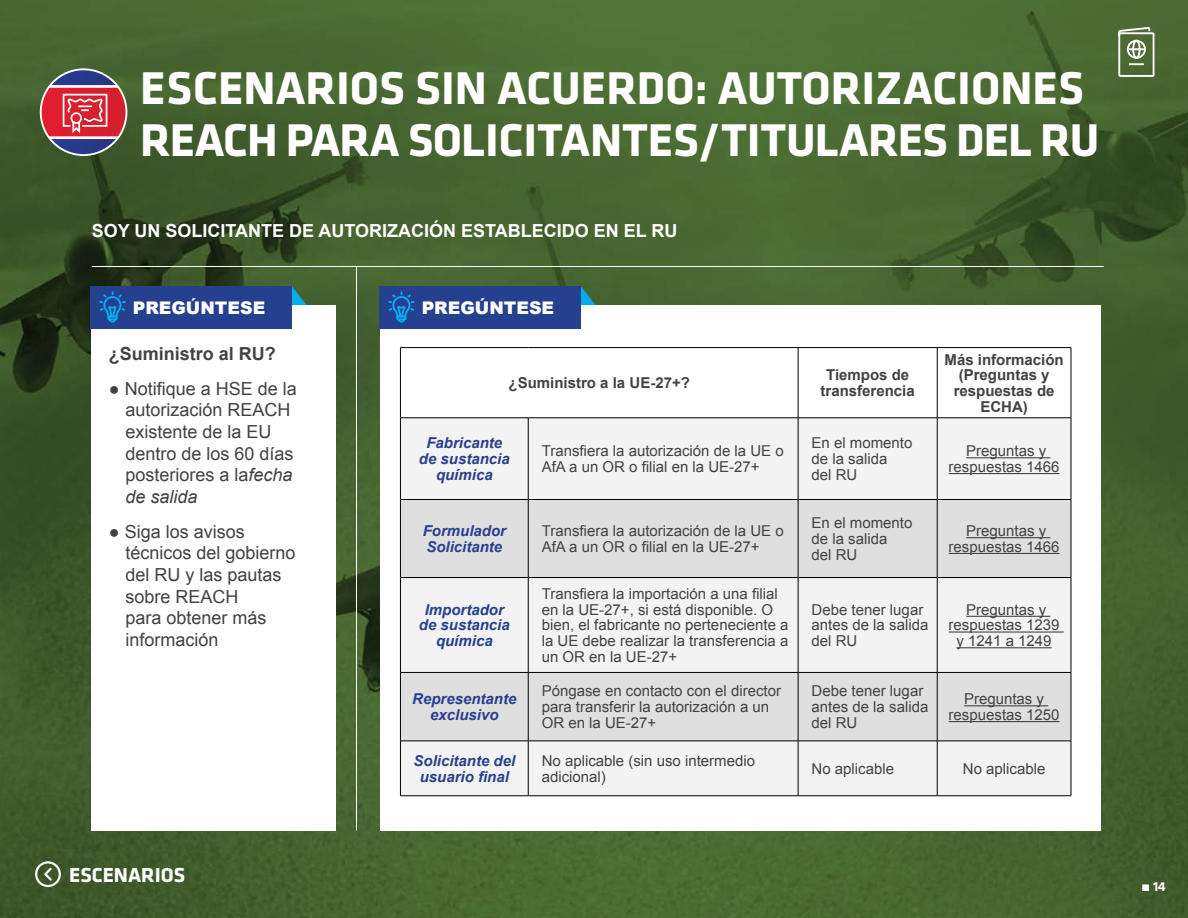
<style>
.page{position:relative;width:1188px;height:918px;background:#fff}
.page>*{position:absolute;margin:0;border:0;box-sizing:border-box;transform-origin:0 0}
.Body_Copy{font:700 47.55px/52.2px "Klavika";color:#fff}
.Body_Copy-2{font:700 21px "Klavika";color:#fff}
.Body_Copy-3{font:18px/21.6px "Arial";color:#424242}
.Body_Copy-4{font:700 18px "Arial";color:#fff}
.Body_Copy-5{font:700 18px "Arial";color:#424242}
.Body_Copy-6{font:900 17.4px "Arial";color:#fff}
.Body_Copy-7{font:15px/15.8px "Arial";color:#424242}
.Body_Copy-8{font:italic 700 15px/15.8px "Arial";color:#25408f;text-align:center}
.Body_Copy-9{font:700 15px/15.8px "Arial";color:#424242;text-align:center}
.t1{font:700 13.5px "Klavika";color:#fff}
.s1{font-style:italic}
</style>
<div class="page">
<img style="left:0;top:0;width:1188px;height:918px">
<svg style="left:41px;top:69px;width:85px;height:86px"></svg>
<svg style="left:41px;top:85px;width:85px;height:54px;background:#db545d"></svg>
<div style="left:40px;top:68px;width:87px;height:88px;border:2px solid #fff;border-radius:50%"></div>
<hr style="left:356px;top:267px;width:1px;height:564px;background:#fff">
<hr style="left:92px;top:266px;width:1012px;height:1px;background:#fff">
<svg style="left:292px;top:286px;width:26px;height:19px"></svg>
<svg style="left:580px;top:286px;width:27px;height:19px"></svg>
<div style="left:92px;top:305px;width:244px;height:525px;background:#fff"></div>
<div style="left:90px;top:286px;width:202px;height:42px;background:#25408f"></div>
<svg style="left:99px;top:291px;width:27px;height:32px"></svg>
<div style="left:380px;top:305px;width:721px;height:525px;background:#fff"></div>
<div style="left:379px;top:286px;width:201px;height:42px;background:#25408f"></div>
<svg style="left:388px;top:291px;width:27px;height:32px"></svg>
<div style="left:401px;top:419px;width:670px;height:377px;background:#f3f3f3"></div>
<svg style="left:401px;top:500px;width:670px;height:241px;fill:#dfdfdf"></svg>
<hr style="left:400px;top:347px;width:128px;height:1px;background:#000">
<hr style="left:400px;top:348px;width:1px;height:70px;background:#000">
<hr style="left:528px;top:347px;width:270px;height:1px;background:#000">
<hr style="left:798px;top:347px;width:139px;height:1px;background:#000">
<hr style="left:798px;top:348px;width:1px;height:70px;background:#000">
<hr style="left:937px;top:347px;width:134px;height:1px;background:#000">
<hr style="left:937px;top:348px;width:1px;height:70px;background:#000">
<hr style="left:1071px;top:348px;width:1px;height:70px;background:#000">
<hr style="left:400px;top:418px;width:128px;height:1px;background:#000">
<hr style="left:400px;top:418px;width:1px;height:81px;background:#000">
<hr style="left:528px;top:418px;width:270px;height:1px;background:#000">
<hr style="left:528px;top:418px;width:1px;height:81px;background:#000">
<hr style="left:798px;top:418px;width:139px;height:1px;background:#000">
<hr style="left:798px;top:418px;width:1px;height:81px;background:#000">
<hr style="left:937px;top:418px;width:134px;height:1px;background:#000">
<hr style="left:937px;top:418px;width:1px;height:81px;background:#000">
<hr style="left:1071px;top:418px;width:1px;height:81px;background:#000">
<hr style="left:400px;top:499px;width:128px;height:1px;background:#000">
<hr style="left:400px;top:500px;width:1px;height:77px;background:#000">
<hr style="left:528px;top:499px;width:270px;height:1px;background:#000">
<hr style="left:528px;top:500px;width:1px;height:77px;background:#000">
<hr style="left:798px;top:499px;width:139px;height:1px;background:#000">
<hr style="left:798px;top:500px;width:1px;height:77px;background:#000">
<hr style="left:937px;top:499px;width:134px;height:1px;background:#000">
<hr style="left:937px;top:500px;width:1px;height:77px;background:#000">
<hr style="left:1071px;top:500px;width:1px;height:77px;background:#000">
<hr style="left:400px;top:577px;width:128px;height:1px;background:#000">
<hr style="left:400px;top:578px;width:1px;height:94px;background:#000">
<hr style="left:528px;top:577px;width:270px;height:1px;background:#000">
<hr style="left:528px;top:578px;width:1px;height:94px;background:#000">
<hr style="left:798px;top:577px;width:139px;height:1px;background:#000">
<hr style="left:798px;top:578px;width:1px;height:94px;background:#000">
<hr style="left:937px;top:577px;width:134px;height:1px;background:#000">
<hr style="left:937px;top:578px;width:1px;height:94px;background:#000">
<hr style="left:1071px;top:578px;width:1px;height:94px;background:#000">
<hr style="left:400px;top:672px;width:128px;height:1px;background:#000">
<hr style="left:400px;top:673px;width:1px;height:68px;background:#000">
<hr style="left:528px;top:672px;width:270px;height:1px;background:#000">
<hr style="left:528px;top:673px;width:1px;height:68px;background:#000">
<hr style="left:798px;top:672px;width:139px;height:1px;background:#000">
<hr style="left:798px;top:673px;width:1px;height:68px;background:#000">
<hr style="left:937px;top:672px;width:134px;height:1px;background:#000">
<hr style="left:937px;top:673px;width:1px;height:68px;background:#000">
<hr style="left:1071px;top:673px;width:1px;height:68px;background:#000">
<hr style="left:400px;top:741px;width:128px;height:1px;background:#000">
<hr style="left:400px;top:741px;width:1px;height:55px;background:#000">
<hr style="left:528px;top:741px;width:270px;height:1px;background:#000">
<hr style="left:528px;top:741px;width:1px;height:55px;background:#000">
<hr style="left:798px;top:741px;width:139px;height:1px;background:#000">
<hr style="left:798px;top:741px;width:1px;height:55px;background:#000">
<hr style="left:937px;top:741px;width:134px;height:1px;background:#000">
<hr style="left:937px;top:741px;width:1px;height:55px;background:#000">
<hr style="left:1071px;top:741px;width:1px;height:55px;background:#000">
<hr style="left:400px;top:796px;width:128px;height:1px;background:#000">
<hr style="left:528px;top:796px;width:270px;height:1px;background:#000">
<hr style="left:798px;top:796px;width:139px;height:1px;background:#000">
<hr style="left:937px;top:796px;width:134px;height:1px;background:#000">
<hr style="left:966px;top:457px;width:84px;height:1px;background:#424242">
<hr style="left:949px;top:473px;width:111px;height:1px;background:#424242">
<hr style="left:966px;top:537px;width:84px;height:1px;background:#424242">
<hr style="left:949px;top:553px;width:111px;height:1px;background:#424242">
<hr style="left:966px;top:616px;width:84px;height:1px;background:#424242">
<hr style="left:949px;top:631px;width:115px;height:2px;background:#424242">
<hr style="left:957px;top:647px;width:95px;height:1px;background:#424242">
<hr style="left:964px;top:705px;width:84px;height:1px;background:#424242">
<hr style="left:949px;top:721px;width:111px;height:1px;background:#424242">
<svg style="left:34px;top:861px;width:27px;height:26px"></svg>
<svg style="left:1117px;top:26px;width:38px;height:52px"></svg>
<p class="Body_Copy" style="left:140px;top:63px;width:961px">ESCENARIOS SIN ACUERDO: AUTORIZACIONES<br>REACH PARA SOLICITANTES/TITULARES DEL RU</p>
<p class="Body_Copy-4" style="left:92px;top:218px;width:587px">SOY UN SOLICITANTE DE AUTORIZACIÓN ESTABLECIDO EN EL RU</p>
<p class="Body_Copy-6" style="left:133px;top:295px;width:134px">PREGÚNTESE</p>
<p class="Body_Copy-6" style="left:422px;top:295px;width:134px">PREGÚNTESE</p>
<p class="Body_Copy-5" style="left:109px;top:341px;width:169px">¿Suministro al RU?</p>
<p class="Body_Copy-3" style="left:125px;top:378px;width:173px;text-indent:-16px">● Notifique a HSE de la autorización REACH existente de la EU dentro de los 60 días posteriores a la<span class="s1">fecha de salida</span></p>
<p class="Body_Copy-3" style="left:125px;top:521px;width:172px;text-indent:-16px">● Siga los avisos técnicos del gobierno del RU y las pautas sobre REACH<br>para obtener más información</p>
<p class="Body_Copy-2" style="left:69px;top:864px;width:118px">ESCENARIOS</p>
<p class="Body_Copy-9" style="left:509px;top:375px;width:183px">¿Suministro a la UE-27+?</p>
<p class="Body_Copy-9" style="left:821px;top:368px;width:96px">Tiempos de transferencia</p>
<p class="Body_Copy-9" style="left:945px;top:352px;width:121px">Más información</p>
<p class="Body_Copy-9" style="left:954px;top:368px;width:102px">(Preguntas y respuestas de<br>ECHA)</p>
<p class="Body_Copy-8" style="left:426px;top:436px;width:77px">Fabricante</p>
<p class="Body_Copy-8" style="left:419px;top:451px;width:92px">de sustancia química</p>
<p class="Body_Copy-7" style="left:542px;top:443px;width:244px">Transfiera la autorización de la UE o<br>AfA a un OR o filial en la UE-27+</p>
<p class="Body_Copy-7" style="left:812px;top:435px;width:102px">En el momento de la salida<br>del RU</p>
<p class="Body_Copy-7" style="left:949px;top:443px;width:112px;text-align:center">Preguntas y respuestas 1466</p>
<p class="Body_Copy-8" style="left:423px;top:523px;width:85px;text-align:left">Formulador<br>Solicitante</p>
<p class="Body_Copy-7" style="left:542px;top:523px;width:244px">Transfiera la autorización de la UE o<br>AfA a un OR o filial en la UE-27+</p>
<p class="Body_Copy-7" style="left:812px;top:515px;width:102px">En el momento de la salida<br>del RU</p>
<p class="Body_Copy-7" style="left:949px;top:523px;width:112px;text-align:center">Preguntas y respuestas 1466</p>
<p class="Body_Copy-8" style="left:425px;top:602px;width:81px">Importador</p>
<p class="Body_Copy-8" style="left:419px;top:618px;width:92px">de sustancia química</p>
<p class="Body_Copy-7" style="left:542px;top:586px;width:248px">Transfiera la importación a una filial en la UE-27+, si está disponible. O bien, el fabricante no perteneciente a la UE debe realizar la transferencia a un OR en la UE-27+</p>
<p class="Body_Copy-7" style="left:812px;top:602px;width:118px">Debe tener lugar antes de la salida del RU</p>
<p class="Body_Copy-7" style="left:949px;top:602px;width:112px;text-align:center">Preguntas y respuestas 1239 y 1241 a 1249</p>
<p class="Body_Copy-8" style="left:412px;top:692px;width:106px">Representante exclusivo</p>
<p class="Body_Copy-7" style="left:542px;top:683px;width:241px">Póngase en contacto con el director para transferir la autorización a un<br>OR en la UE-27+</p>
<p class="Body_Copy-7" style="left:812px;top:683px;width:118px">Debe tener lugar antes de la salida del RU</p>
<p class="Body_Copy-7" style="left:949px;top:691px;width:112px;text-align:center">Preguntas y respuestas 1250</p>
<p class="Body_Copy-8" style="left:413px;top:753px;width:103px">Solicitante del usuario final</p>
<p class="Body_Copy-7" style="left:542px;top:753px;width:215px">No aplicable (sin uso intermedio adicional)</p>
<p class="Body_Copy-7" style="left:812px;top:761px;width:84px">No aplicable</p>
<p class="Body_Copy-7" style="left:963px;top:761px;width:84px">No aplicable</p>
<p class="t1" style="left:1142px;top:880px;width:26px">• 14</p>
</div>
